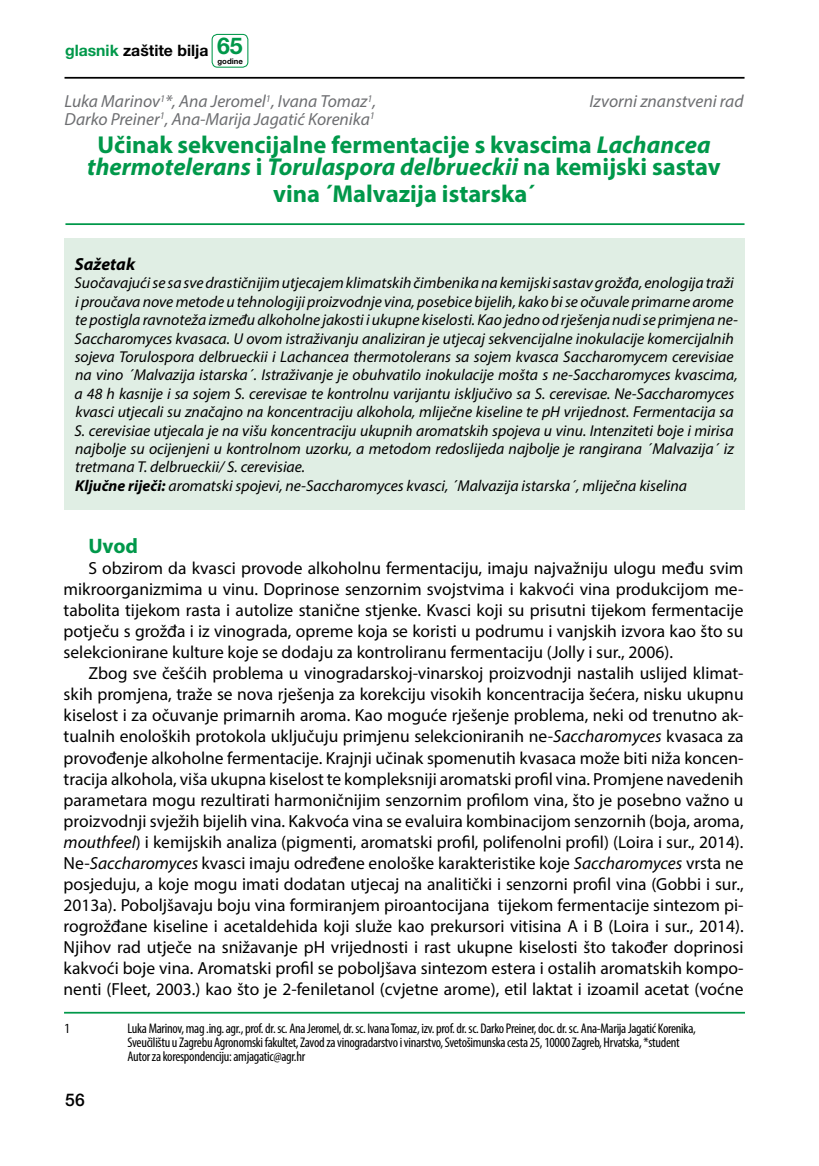
<style>
.page{position:relative;width:819px;height:1166px;background:#fff}
.page>*{position:absolute;margin:0;border:0;box-sizing:border-box;transform-origin:0 0}
.t1{font:700 24.5px/22.8px "Myriad Pro";color:#00984a;text-align:center}
.t2{font:700 21px "Myriad Pro";color:#00984a}
.t3{font:17.5px/21px "Myriad Pro";color:#000;text-align:justify}
.t4{font:italic 17.5px "Myriad Pro";color:#6d6e71}
.t5{font:italic 700 17.5px "Myriad Pro";color:#000}
.t6{font:500 17.5px "Helvetica Neue LT Pro";color:#000}
.t7{font:italic 15.75px/18.4px "Myriad Pro";color:#000}
.t8{font:700 15.75px "Helvetica Neue LT Pro";color:#000}
.t9{font:condensed 14px/14px "Myriad Pro";letter-spacing:-.02em;color:#000}
.t10{font:700 7.7px "Helvetica Neue LT Pro";color:#000}
.s1{color:#00984a}
.s2{font-size:23.1px;color:#00984a}
.s3{font-style:italic}
.s4{font-weight:700}
</style>
<div class="page">
<hr style="left:64px;top:77px;width:680px;height:2px;background:#000">
<div style="left:211px;top:34px;width:37px;height:34px;border:1px solid #00984a;border-radius:5px"></div>
<hr style="left:65px;top:223px;width:679px;height:2px;background:#00984a">
<div style="left:64px;top:238px;width:680px;height:271px;background:#e0eee4"></div>
<hr style="left:64px;top:1012px;width:681px;height:1px;background:#00984a">
<p class="t8" style="left:65px;top:41px;width:179px"><span class="s1">glasnik</span> zaštite bilja <span class="s2">65</span></p>
<p class="t10" style="left:217px;top:56px;width:27px">godine</p>
<p class="t4" style="left:64px;top:91px;width:313px">Luka Marinov<sup>1</sup>*, Ana Jeromel<sup>1</sup>, Ivana Tomaz<sup>1</sup>,</p>
<p class="t4" style="left:589px;top:91px;width:156px">Izvorni znanstveni rad</p>
<p class="t4" style="left:64px;top:108px;width:312px">Darko Preiner<sup>1</sup>, Ana-Marija Jagatić Korenika<sup>1</sup></p>
<h1 class="t1" style="left:87px;top:132px;width:635px">Učinak sekvencijalne fermentacije s kvascima <span class="s3">Lachancea thermotelerans</span> i <span class="s3">Torulaspora delbrueckii</span> na kemijski sastav</h1>
<h1 class="t1" style="left:273px;top:181px;width:263px">vina ´Malvazija istarska´</h1>
<p class="t5" style="left:75px;top:253px;width:62px">Sažetak</p>
<p class="t7" style="left:75px;top:274px;width:664px">Suočavajući se sa sve drastičnijim utjecajem klimatskih čimbenika na kemijski sastav grožđa, enologija traži i proučava nove metode u tehnologiji proizvodnje vina, posebice bijelih, kako bi se očuvale primarne arome te postigla ravnoteža između alkoholne jakosti i ukupne kiselosti. Kao jedno od rješenja nudi se primjena ne-Saccharomyces kvasaca. U ovom istraživanju analiziran je utjecaj sekvencijalne inokulacije komercijalnih sojeva Torulospora delbrueckii i Lachancea thermotolerans sa sojem kvasca Saccharomycem cerevisiae na vino ´Malvazija istarska´. Istraživanje je obuhvatilo inokulacije mošta s ne-Saccharomyces kvascima, a 48 h kasnije i sa sojem S. cerevisae te kontrolnu varijantu isključivo sa S. cerevisae. Ne-Saccharomyces kvasci utjecali su značajno na koncentraciju alkohola, mliječne kiseline te pH vrijednost. Fermentacija sa S. cerevisiae utjecala je na višu koncentraciju ukupnih aromatskih spojeva u vinu. Intenziteti boje i mirisa najbolje su ocijenjeni u kontrolnom uzorku, a metodom redoslijeda najbolje je rangirana ´Malvazija´ iz tretmana T. delbrueckii/ S. cerevisiae.<br><span class="s4">Ključne riječi:</span> aromatski spojevi, ne-Saccharomyces kvasci, ´Malvazija istarska´, mliječna kiselina</p>
<p class="t2" style="left:88px;top:533px;width:51px">Uvod</p>
<p class="t3" style="left:64px;top:558px;width:681px;text-indent:25px">S obzirom da kvasci provode alkoholnu fermentaciju, imaju najvažniju ulogu među svim mikroorganizmima u vinu. Doprinose senzornim svojstvima i kakvoći vina produkcijom me&shy;tabolita tijekom rasta i autolize stanične stjenke. Kvasci koji su prisutni tijekom fermentacije potječu s grožđa i iz vinograda, opreme koja se koristi u podrumu i vanjskih izvora kao što su selekcionirane kulture koje se dodaju za kontroliranu fermentaciju (Jolly i sur., 2006).</p>
<p class="t3" style="left:64px;top:663px;width:681px;text-indent:25px">Zbog sve češćih problema u vinogradarskoj-vinarskoj proizvodnji nastalih uslijed klimat&shy;skih promjena, traže se nova rješenja za korekciju visokih koncentracija šećera, nisku ukupnu kiselost i za očuvanje primarnih aroma. Kao moguće rješenje problema, neki od trenutno ak&shy;tualnih enoloških protokola uključuju primjenu selekcioniranih ne-<span class="s3">Saccharomyces</span> kvasaca za provođenje alkoholne fermentacije. Krajnji učinak spomenutih kvasaca može biti niža koncen&shy;tracija alkohola, viša ukupna kiselost te kompleksniji aromatski profil vina. Promjene navedenih parametara mogu rezultirati harmoničnijim senzornim profilom vina, što je posebno važno u proizvodnji svježih bijelih vina. Kakvoća vina se evaluira kombinacijom senzornih (boja, aroma, <span class="s3">mouthfeel</span>) i kemijskih analiza (pigmenti, aromatski profil, polifenolni profil) (Loira i sur., 2014).<br>Ne-<span class="s3">Saccharomyces</span> kvasci imaju određene enološke karakteristike koje <span class="s3">Saccharomyces</span> vrsta ne posjeduju, a koje mogu imati dodatan utjecaj na analitički i senzorni profil vina (Gobbi i sur., 2013a). Poboljšavaju boju vina formiranjem piroantocijana tijekom fermentacije sintezom pi&shy;rogrožđane kiseline i acetaldehida koji služe kao prekursori vitisina A i B (Loira i sur., 2014).<br>Njihov rad utječe na snižavanje pH vrijednosti i rast ukupne kiselosti što također doprinosi kakvoći boje vina. Aromatski profil se poboljšava sintezom estera i ostalih aromatskih kompo&shy;nenti (Fleet, 2003.) kao što je 2-feniletanol (cvjetne arome), etil laktat i izoamil acetat (voćne</p>
<p class="t9" style="left:64px;top:1021px;width:7px">1</p>
<p class="t9" style="left:127px;top:1021px;width:569px">Luka Marinov, mag .ing. agr., prof. dr. sc. Ana Jeromel, dr. sc. Ivana Tomaz, izv. prof. dr. sc. Darko Preiner, doc. dr. sc. Ana-Marija Jagatić Korenika,<br>Sveučilištu u Zagrebu Agronomski fakultet, Zavod za vinogradarstvo i vinarstvo, Svetošimunska cesta 25, 10000 Zagreb, Hrvatska, *student<br>Autor za korespondenciju: amjagatic@agr.hr</p>
<p class="t6" style="left:65px;top:1090px;width:21px">56</p>
</div>
